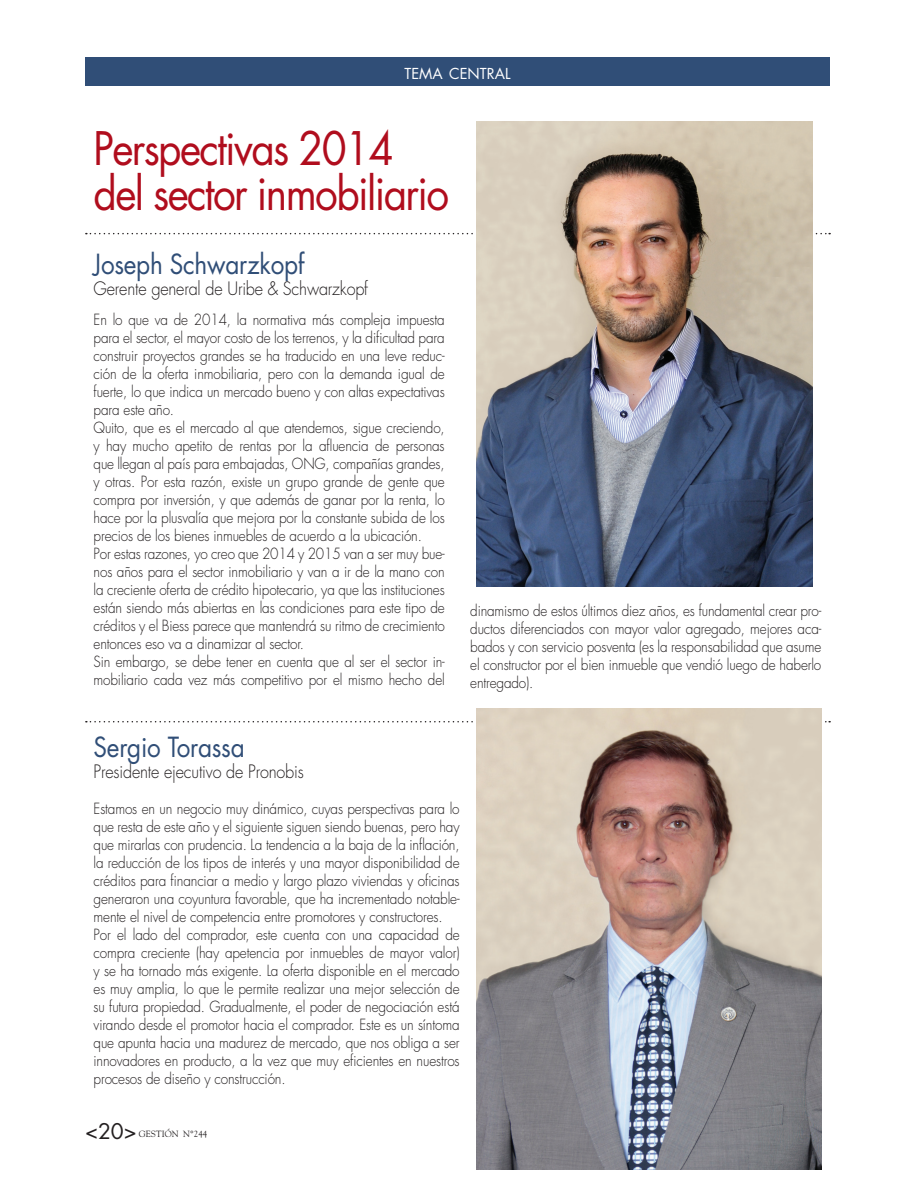
<style>
.page{position:relative;width:915px;height:1191px;background:#fff}
.page>*{position:absolute;margin:0;border:0;box-sizing:border-box;transform-origin:0 0}
.t1{font:45px/45px "Futura";letter-spacing:-.04em;color:#b00d1d;scale:.9 1}
.t2{font:27px "Futura";letter-spacing:-.01em;color:#304e77;scale:.9 1}
.t3{font:21px "Futura";color:#231f20}
.t4{font:300 18px "Futura";letter-spacing:-.01em;color:#231f20;scale:.9 1}
.t5{font:300 15px/18px "Futura";letter-spacing:-.01em;color:#231f20;scale:.9 1}
.t6{font:14.7px "Futura";color:#fff}
.t7{font:9px "Goudy Std";color:#231f20}
.s1{font-style:inherit}
</style>
<div class="page">
<div style="left:85px;top:57px;width:744px;height:28px;background:#304e77"></div>
<svg style="left:86px;top:721px;width:743px;height:1px"></svg>
<svg style="left:86px;top:233px;width:743px;height:1px"></svg>
<img style="left:476px;top:121px;width:336px;height:466px">
<img style="left:476px;top:708px;width:345px;height:461px">
<p class="t6" style="left:404px;top:64px;width:107px">TEMA CENTRAL</p>
<h1 class="t1" style="left:94px;top:125px;width:396px">Perspectivas 2014 del sector inmobiliario</h1>
<h2 class="t2" style="left:94px;top:245px;width:236px">Joseph Schwarzkopf</h2>
<p class="t4" style="left:94px;top:277px;width:306px">Gerente general de Uribe &amp; Schwarzkopf</p>
<p class="t5" style="left:94px;top:310px;width:391px">En lo que va de 2014, la normativa más compleja impuesta para el sector, el mayor costo de los terrenos, y la dificultad para construir proyectos grandes se ha traducido en una leve reduc&shy;ción de la oferta inmobiliaria, pero con la demanda igual de fuerte, lo que indica un mercado bueno y con altas expectativas para este año.<br>Quito, que es el mercado al que atendemos, sigue creciendo, y hay mucho apetito de rentas por la afluencia de personas que llegan al país para embajadas, ONG, compañías grandes, y otras. Por esta razón, existe un grupo grande de gente que compra por inversión, y que además de ganar por la renta, lo hace por la plusvalía que mejora por la constante subida de los precios de los bienes inmuebles de acuerdo a la ubicación.<br>Por estas razones, yo creo que 2014 y 2015 van a ser muy bue&shy;nos años para el sector inmobiliario y van a ir de la mano con la creciente oferta de crédito hipotecario, ya que las instituciones están siendo más abiertas en las condiciones para este tipo de créditos y el Biess parece que mantendrá su ritmo de crecimiento entonces eso va a dinamizar al sector.<br>Sin embargo, se debe tener en cuenta que al ser el sector in&shy;mobiliario cada vez más competitivo por el mismo hecho del</p>
<p class="t5" style="left:470px;top:601px;width:391px;text-align:justify">dinamismo de estos últimos diez años, es fundamental crear pro&shy;ductos diferenciados con mayor valor agregado, mejores aca&shy;bados y con servicio posventa (es la responsabilidad que asume el constructor por el bien inmueble que vendió luego de haberlo entregado).</p>
<h2 class="t2" style="left:94px;top:728px;width:169px">Sergio Torassa</h2>
<p class="t4" style="left:94px;top:760px;width:235px">Presidente ejecutivo de Pronobis</p>
<p class="t5" style="left:94px;top:799px;width:408px">Estamos en un negocio muy dinámico, cuyas perspectivas para lo que resta de este año y el siguiente siguen siendo buenas, pero hay que mirarlas con prudencia. La tendencia a la baja de la inflación, la reducción de los tipos de interés y una mayor disponibilidad de créditos para financiar a medio y largo plazo viviendas y oficinas generaron una coyuntura favorable, que ha incrementado notable&shy;mente el nivel de competencia entre promotores y constructores.<br>Por el lado del comprador, este cuenta con una capacidad de compra creciente (hay apetencia por inmuebles de mayor valor) y se ha tornado más exigente. La oferta disponible en el mercado es muy amplia, lo que le permite realizar una mejor selección de su futura propiedad. Gradualmente, el poder de negociación está virando desde el promotor hacia el comprador. Este es un síntoma que apunta hacia una madurez de mercado, que nos obliga a ser innovadores en producto, a la vez que muy eficientes en nuestros procesos de diseño y construcción.</p>
<h3 class="t3" style="left:85px;top:1116px;width:53px">&lt;<span class="s1">20</span>&gt;</h3>
<p class="t7" style="left:139px;top:1128px;width:7px">GESTI</p>
<p class="t7" style="left:165px;top:1128px;width:44px">ÓN N °244</p>
</div>
